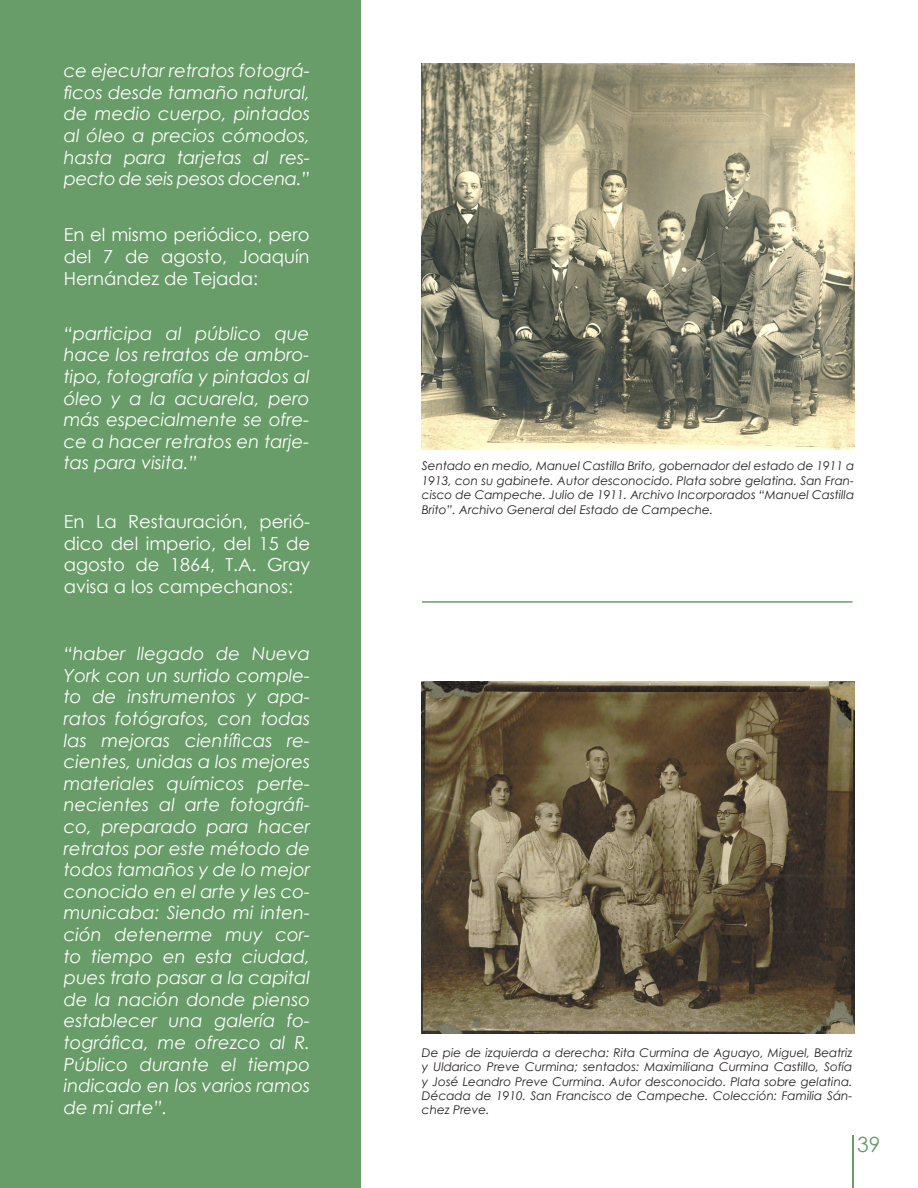
<style>
.page{position:relative;width:918px;height:1188px;background:#fff}
.page>*{position:absolute;margin:0;border:0;box-sizing:border-box;transform-origin:0 0}
.t1{font:21px "Century Gothic";color:#689c68}
.t2{font:italic 18px/21.6px "Century Gothic";color:#fff;text-align:justify}
.t3{font:18px/21.6px "Century Gothic";color:#fff;text-align:justify}
.t4{font:italic 12px/14.4px "Century Gothic";color:#231f20;text-align:justify}
</style>
<div class="page">
<div style="left:0;top:0;width:361px;height:1188px;background:#689c68"></div>
<hr style="left:853px;top:1135px;width:1px;height:53px;background:#689c68">
<img style="left:422px;top:64px;width:432px;height:386px">
<img style="left:422px;top:682px;width:432px;height:352px">
<hr style="left:422px;top:601px;width:431px;height:2px;background:#689c68">
<p class="t2" style="left:64px;top:60px;width:248px">ce ejecutar retratos fotográ&shy;ficos desde tamaño natural, de medio cuerpo, pintados al óleo a precios cómodos, hasta para tarjetas al res&shy;pecto de seis pesos docena.”</p>
<p class="t3" style="left:64px;top:224px;width:247px">En el mismo periódico, pero del 7 de agosto, Joaquín Hernández de Tejada:</p>
<p class="t2" style="left:64px;top:322px;width:247px">“participa al público que hace los retratos de ambro&shy;tipo, fotografía y pintados al óleo y a la acuarela, pero más especialmente se ofre&shy;ce a hacer retratos en tarje&shy;tas para visita.”</p>
<p class="t3" style="left:64px;top:510px;width:248px">En La Restauración, perió&shy;dico del imperio, del 15 de agosto de 1864, T.A. Gray avisa a los campechanos:</p>
<p class="t2" style="left:64px;top:643px;width:248px">“haber llegado de Nueva York con un surtido comple&shy;to de instrumentos y apa&shy;ratos fotógrafos, con todas las mejoras científicas re&shy;cientes, unidas a los mejores materiales químicos perte&shy;necientes al arte fotográfi&shy;co, preparado para hacer retratos por este método de todos tamaños y de lo mejor conocido en el arte y les co&shy;municaba: Siendo mi inten&shy;ción detenerme muy cor&shy;to tiempo en esta ciudad, pues trato pasar a la capital de la nación donde pienso establecer una galería fo&shy;tográfica, me ofrezco al R.<br>Público durante el tiempo indicado en los varios ramos de mi arte”.</p>
<p class="t4" style="left:422px;top:459px;width:434px">Sentado en medio, Manuel Castilla Brito, gobernador del estado de 1911 a 1913, con su gabinete. Autor desconocido. Plata sobre gelatina. San Fran&shy;cisco de Campeche. Julio de 1911. Archivo Incorporados “Manuel Castilla Brito”. Archivo General del Estado de Campeche.</p>
<p class="t4" style="left:422px;top:1045px;width:432px">De pie de izquierda a derecha: Rita Curmina de Aguayo, Miguel, Beatriz y Uldarico Preve Curmina; sentados: Maximiliana Curmina Castillo, Sofía y José Leandro Preve Curmina. Autor desconocido. Plata sobre gelatina.<br>Década de 1910. San Francisco de Campeche. Colección: Familia Sán&shy;chez Preve.</p>
<p class="t1" style="left:857px;top:1130px;width:25px">39</p>
</div>
